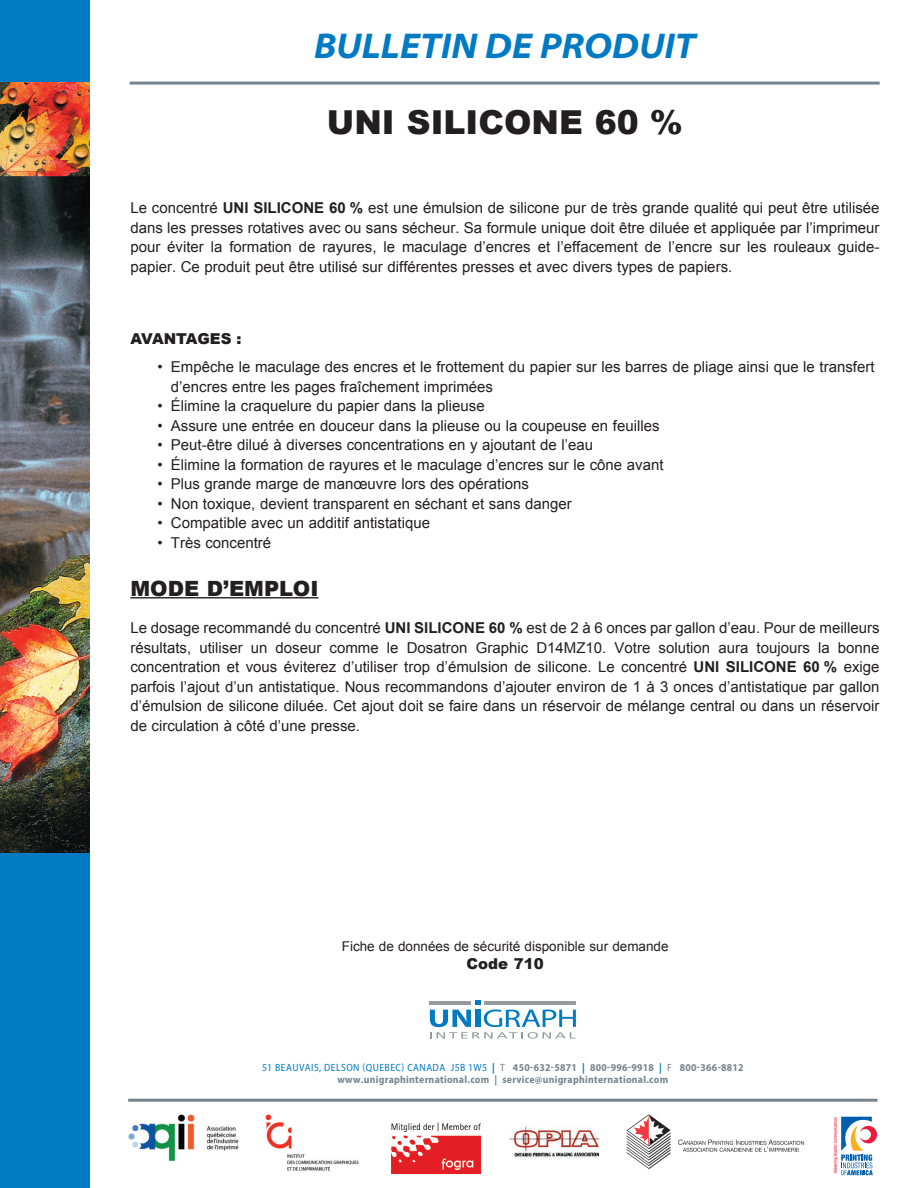
<style>
.page{position:relative;width:918px;height:1188px;background:#fff}
.page>*{position:absolute;margin:0;border:0;box-sizing:border-box;transform-origin:0 0}
.t1{font:italic 700 semi-expanded 36px "Myriad Pro";color:#007bc3}
.t2{font:900 33px "Arial";color:#231f20}
.t3{font:900 21px "Arial";color:#231f20}
.t4{font:15px/19.5px "Arial";color:#231f20;text-align:justify}
.t5{font:900 15px "Arial";color:#231f20}
.t6{font:13.5px "Arial";color:#231f20}
.t7{font:700 semi-condensed 10.5px/12px "Myriad Pro";letter-spacing:.025em;color:#76848f;text-align:center}
.s1{font-weight:700}
.s2{font-weight:400;color:#007bc3}
.s3{color:#007bc3}
.s4{font-weight:400}
</style>
<div class="page">
<div style="left:0;top:852px;width:90px;height:336px;background:#007ac2"></div>
<hr style="left:128px;top:1099px;width:750px;height:3px;background:#76848f">
<hr style="left:130px;top:82px;width:750px;height:3px;background:#76848f">
<svg style="left:430px;top:1001px;width:146px;height:38px"></svg>
<hr style="left:485px;top:1001px;width:91px;height:3px;background:#959ca1">
<hr style="left:430px;top:1001px;width:41px;height:3px;background:#959ca1">
<img style="left:508px;top:1126px;width:92px;height:33px">
<svg style="left:834px;top:1117px;width:43px;height:58px"></svg>
<img style="left:128px;top:1114px;width:111px;height:47px">
<img style="left:265px;top:1114px;width:94px;height:57px">
<img style="left:391px;top:1122px;width:89px;height:51px">
<img style="left:627px;top:1114px;width:178px;height:55px">
<img style="left:0;top:82px;width:90px;height:771px">
<div style="left:0;top:0;width:90px;height:82px;background:#007ac2"></div>
<hr style="left:130px;top:597px;width:189px;height:1px;background:#231f20">
<h1 class="t1" style="left:314px;top:33px;width:383px">BULLETIN DE PRODUIT</h1>
<h2 class="t2" style="left:327px;top:97px;width:358px">UNI SILICONE 60 %</h2>
<p class="t4" style="left:130px;top:198px;width:751px">Le concentré <span class="s1">UNI SILICONE 60 %</span> est une émulsion de silicone pur de très grande qualité qui peut être utilisée dans les presses rotatives avec ou sans sécheur. Sa formule unique doit être diluée et appliquée par l’imprimeur pour éviter la formation de rayures, le maculage d’encres et l’effacement de l’encre sur les rouleaux guide&shy;papier. Ce produit peut être utilisé sur différentes presses et avec divers types de papiers.</p>
<p class="t5" style="left:130px;top:327px;width:113px">AVANTAGES :</p>
<p class="t4" style="left:171px;top:357px;width:705px;text-indent:-13px">• Empêche le maculage des encres et le frottement du papier sur les barres de pliage ainsi que le transfert d’encres entre les pages fraîchement imprimées</p>
<p class="t4" style="left:157px;top:396px;width:329px">• Élimine la craquelure du papier dans la plieuse</p>
<p class="t4" style="left:157px;top:416px;width:504px">• Assure une entrée en douceur dans la plieuse ou la coupeuse en feuilles</p>
<p class="t4" style="left:157px;top:435px;width:437px">• Peut-être dilué à diverses concentrations en y ajoutant de l’eau</p>
<p class="t4" style="left:157px;top:455px;width:508px">• Élimine la formation de rayures et le maculage d’encres sur le cône avant</p>
<p class="t4" style="left:157px;top:474px;width:373px">• Plus grande marge de manœuvre lors des opérations</p>
<p class="t4" style="left:157px;top:494px;width:416px">• Non toxique, devient transparent en séchant et sans danger</p>
<p class="t4" style="left:157px;top:513px;width:274px">• Compatible avec un additif antistatique</p>
<p class="t4" style="left:157px;top:533px;width:115px">• Très concentré</p>
<h3 class="t3" style="left:130px;top:573px;width:190px">MODE D’EMPLOI</h3>
<p class="t4" style="left:130px;top:618px;width:751px">Le dosage recommandé du concentré <span class="s1">UNI SILICONE 60 %</span> est de 2 à 6 onces par gallon d’eau. Pour de meilleurs résultats, utiliser un doseur comme le Dosatron Graphic D14MZ10. Votre solution aura toujours la bonne concentration et vous éviterez d’utiliser trop d’émulsion de silicone. Le concentré <span class="s1">UNI SILICONE 60 %</span> exige parfois l’ajout d’un antistatique. Nous recommandons d’ajouter environ de 1 à 3 onces d’antistatique par gallon d’émulsion de silicone diluée. Cet ajout doit se faire dans un réservoir de mélange central ou dans un réservoir de circulation à côté d’une presse.</p>
<p class="t6" style="left:342px;top:939px;width:328px">Fiche de données de sécurité disponible sur demande</p>
<p class="t5" style="left:467px;top:953px;width:79px">Code 710</p>
<p class="t7" style="left:262px;top:1063px;width:483px"><span class="s2">51 BEAUVAIS, DELSON (QUEBEC) CANADA J5B 1W5</span> <span class="s3">|</span> <span class="s4">T</span> 450-632-5871 <span class="s3">|</span> 800-996-9918 <span class="s3">|</span> <span class="s4">F</span> 800-366-8812 www.unigraphinternational.com | service@unigraphinternational.com</p>
</div>
